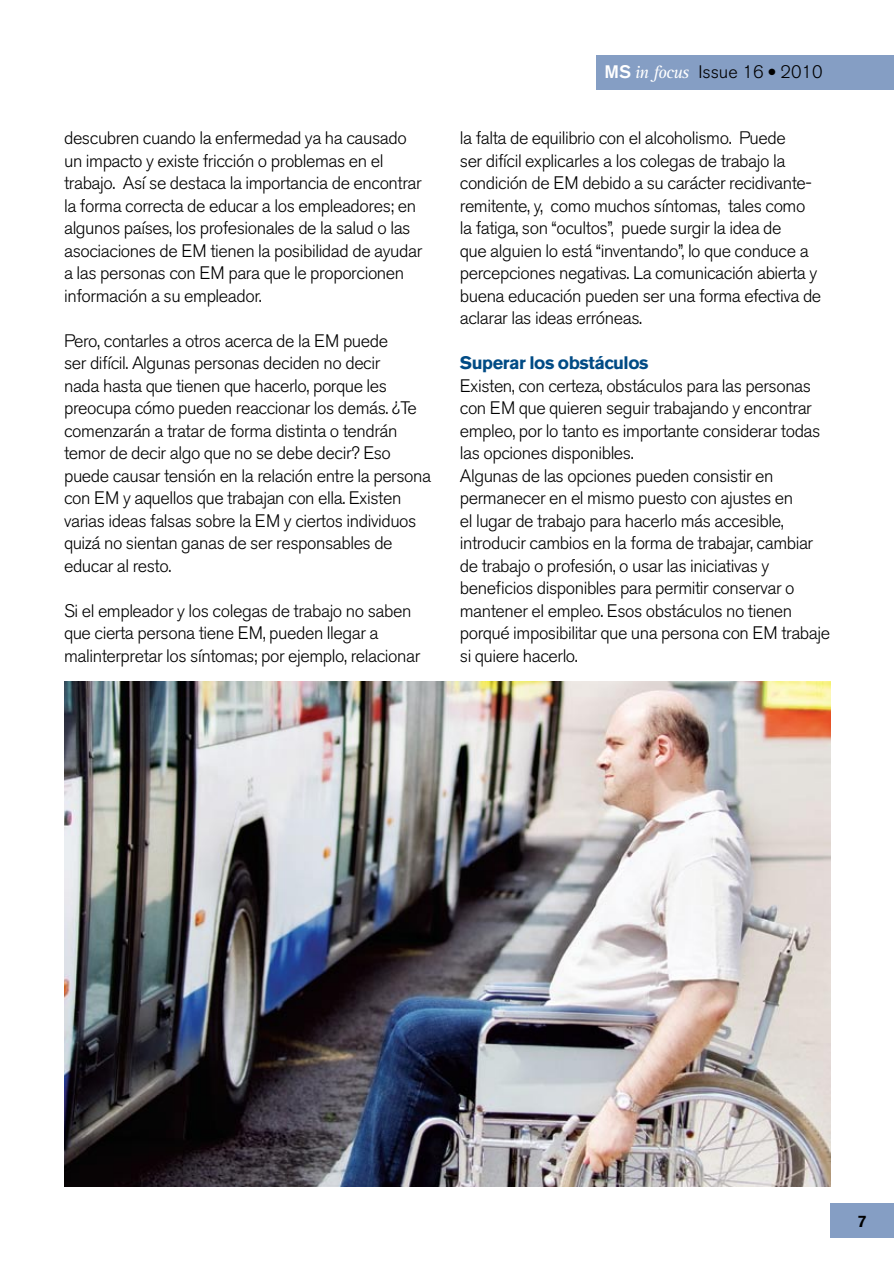
<style>
.page{position:relative;width:894px;height:1262px;background:#fff}
.page>*{position:absolute;margin:0;border:0;box-sizing:border-box;transform-origin:0 0}
.t1{font:300 18px/22.5px "Akzidenz Grotesk BE";letter-spacing:-.025em;color:#000}
.t2{font:300 18px "Akzidenz Grotesk BE";color:#000}
.t3{font:500 16.5px "Akzidenz Grotesk BE";color:#000}
.s1{font-weight:500;color:#fff}
.s2{font-family:"Rotis Serif";font-weight:400;font-style:italic;color:#fff}
.s3{font-weight:700;color:#004b85}
</style>
<div class="page">
<div style="left:596px;top:56px;width:297px;height:34px;background:#859ec4"></div>
<div style="left:829px;top:1204px;width:64px;height:34px;background:#859ec4"></div>
<img style="left:64px;top:682px;width:765px;height:505px">
<p class="t1" style="left:64px;top:127px;width:359px">descubren cuando la enfermedad ya ha causado un impacto y existe fricción o problemas en el trabajo. Así se destaca la importancia de encontrar la forma correcta de educar a los empleadores; en algunos países, los profesionales de la salud o las asociaciones de EM tienen la posibilidad de ayudar a las personas con EM para que le proporcionen información a su empleador.</p>
<p class="t1" style="left:64px;top:330px;width:368px">Pero, contarles a otros acerca de la EM puede<br>ser difícil. Algunas personas deciden no decir<br>nada hasta que tienen que hacerlo, porque les preocupa cómo pueden reaccionar los demás. ¿Te comenzarán a tratar de forma distinta o tendrán temor de decir algo que no se debe decir? Eso puede causar tensión en la relación entre la persona con EM y aquellos que trabajan con ella. Existen varias ideas falsas sobre la EM y ciertos individuos quizá no sientan ganas de ser responsables de educar al resto.</p>
<p class="t1" style="left:64px;top:600px;width:357px">Si el empleador y los colegas de trabajo no saben que cierta persona tiene EM, pueden llegar a malinterpretar los síntomas; por ejemplo, relacionar</p>
<p class="t2" style="left:604px;top:62px;width:219px"><span class="s1">MS</span> <span class="s2">in focus</span> Issue 16 ● 2010</p>
<p class="t1" style="left:459px;top:127px;width:363px">la falta de equilibrio con el alcoholismo. Puede<br>ser difícil explicarles a los colegas de trabajo la condición de EM debido a su carácter recidivante&shy;remitente, y, como muchos síntomas, tales como la fatiga, son “ocultos”, puede surgir la idea de<br>que alguien lo está “inventando”, lo que conduce a percepciones negativas. La comunicación abierta y buena educación pueden ser una forma efectiva de aclarar las ideas erróneas.</p>
<p class="t1" style="left:459px;top:352px;width:372px"><span class="s3">Superar los obstáculos<br></span>Existen, con certeza, obstáculos para las personas con EM que quieren seguir trabajando y encontrar empleo, por lo tanto es importante considerar todas las opciones disponibles.<br>Algunas de las opciones pueden consistir en permanecer en el mismo puesto con ajustes en<br>el lugar de trabajo para hacerlo más accesible, introducir cambios en la forma de trabajar, cambiar de trabajo o profesión, o usar las iniciativas y beneficios disponibles para permitir conservar o mantener el empleo. Esos obstáculos no tienen porqué imposibilitar que una persona con EM trabaje si quiere hacerlo.</p>
<p class="t3" style="left:857px;top:1211px;width:11px">7</p>
</div>
